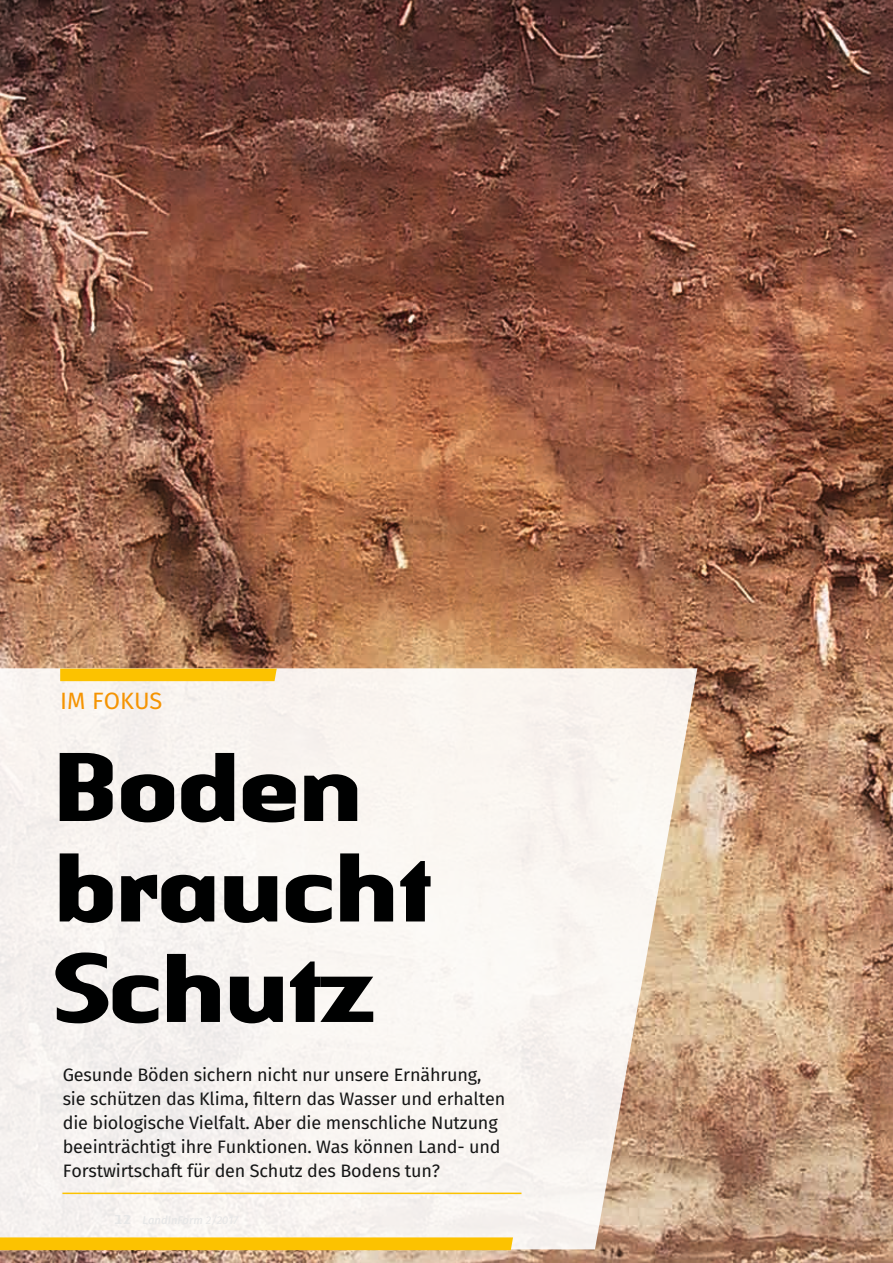
<style>
.page{position:relative;width:893px;height:1263px;background:#fff}
.page>*{position:absolute;margin:0;border:0;box-sizing:border-box;transform-origin:0 0}
.t1{font:700 102px/100.5px "Authentic Sans Std";letter-spacing:-.05em;color:#000101}
.t2{font:23.7px "Fira Sans";color:#f59403}
.t3{font:18px/24px "Fira Sans";letter-spacing:-.01em;color:#151616}
</style>
<div class="page">
<img style="left:0;top:0;width:893px;height:1263px">
<svg style="left:0;top:668px;width:697px;height:581px;fill:#f9f4f0"></svg>
<svg style="left:0;top:1237px;width:513px;height:13px;background:#fbc308"></svg>
<hr style="left:62px;top:1192px;width:459px;height:2px;background:#fcc200">
<div style="left:58px;top:669px;width:219px;height:12px;background:#fcc200"></div>
<h2 class="t2" style="left:60px;top:684px;width:104px">IM FOKUS</h2>
<h1 class="t1" style="left:52px;top:733px;width:385px">Boden braucht<br>Schutz</h1>
<p class="t3" style="left:63px;top:1064px;width:444px">Gesunde Böden sichern nicht nur unsere Ernährung, sie schützen das Klima, filtern das Wasser und erhalten die biologische Vielfalt. Aber die menschliche Nutzung beeinträchtigt ihre Funktionen. Was können Land- und Forstwirtschaft für den Schutz des Bodens tun?</p>
</div>
